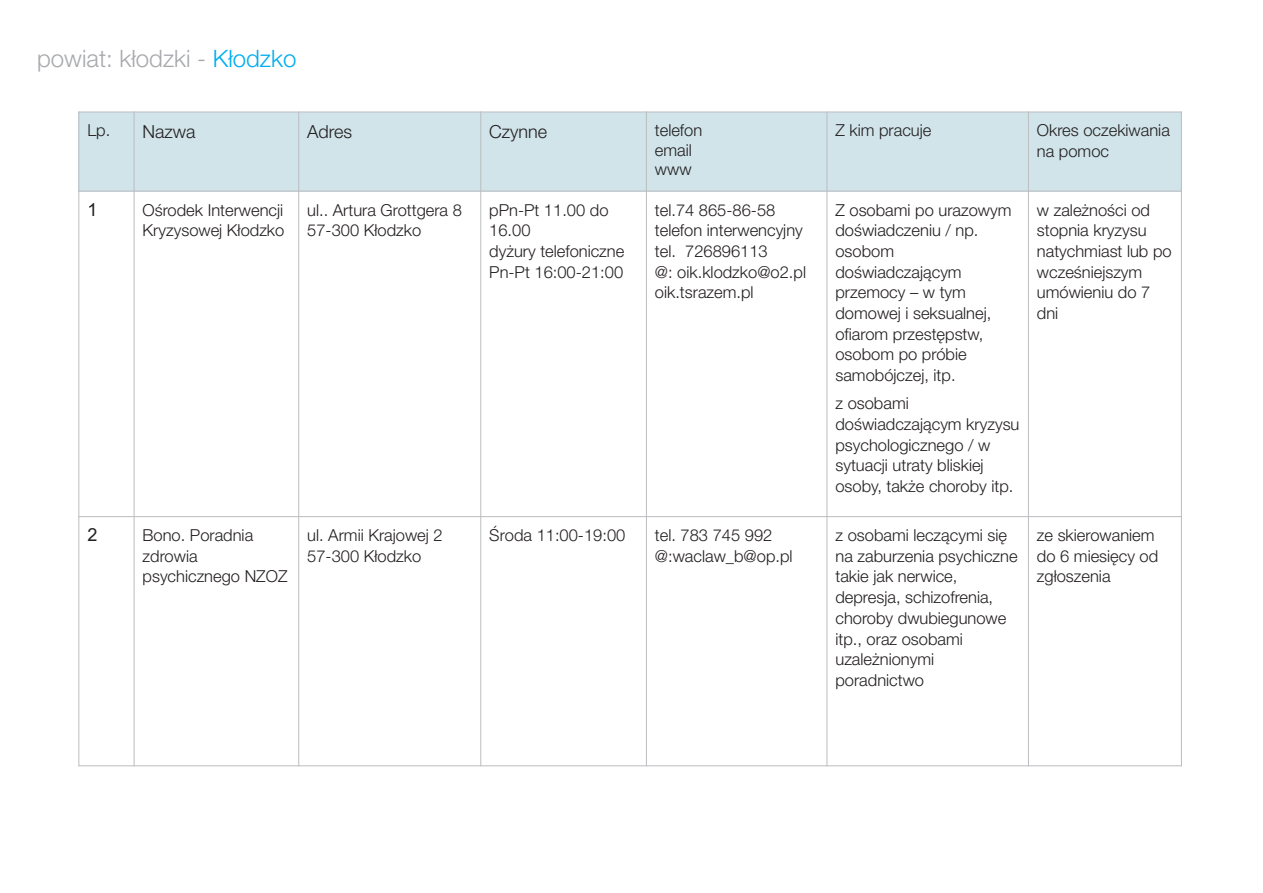
<style>
.page{position:relative;width:1263px;height:893px;background:#fff}
.page>*{position:absolute;margin:0;border:0;box-sizing:border-box;transform-origin:0 0}
.t1{font:300 24px "Helvetica Neue LT Pro";color:#a8a9ad}
.t2{font:300 18px "Helvetica Neue LT Pro";color:#231f20}
.t3{font:18px "Arial";color:#231f20}
.t4{font:300 16.5px/20.7px "Helvetica Neue LT Pro";color:#231f20}
.s1{color:#00aeef}
.s2{font-size:16.5px}
</style>
<div class="page">
<div style="left:79px;top:112px;width:55px;height:79px;background:#d0e4ea"></div>
<div style="left:134px;top:112px;width:165px;height:79px;background:#d0e4ea"></div>
<div style="left:299px;top:112px;width:182px;height:79px;background:#d0e4ea"></div>
<div style="left:481px;top:112px;width:165px;height:79px;background:#d0e4ea"></div>
<div style="left:646px;top:112px;width:181px;height:79px;background:#d0e4ea"></div>
<div style="left:827px;top:112px;width:201px;height:79px;background:#d0e4ea"></div>
<div style="left:1028px;top:112px;width:153px;height:79px;background:#d0e4ea"></div>
<hr style="left:78px;top:112px;width:1px;height:654px;background:#bcbdc0">
<hr style="left:134px;top:112px;width:1px;height:654px;background:#bcbdc0">
<hr style="left:298px;top:112px;width:1px;height:654px;background:#bcbdc0">
<hr style="left:480px;top:112px;width:1px;height:654px;background:#bcbdc0">
<hr style="left:646px;top:112px;width:1px;height:654px;background:#bcbdc0">
<hr style="left:826px;top:112px;width:1px;height:654px;background:#bcbdc0">
<hr style="left:1028px;top:112px;width:1px;height:654px;background:#bcbdc0">
<hr style="left:1181px;top:112px;width:1px;height:654px;background:#bcbdc0">
<hr style="left:78px;top:765px;width:1104px;height:1px;background:#bcbdc0">
<hr style="left:78px;top:516px;width:1104px;height:1px;background:#bcbdc0">
<hr style="left:78px;top:191px;width:1104px;height:1px;background:#bcbdc0">
<hr style="left:78px;top:112px;width:1104px;height:1px;background:#bcbdc0">
<h1 class="t1" style="left:37px;top:50px;width:261px">powiat: k³odzki - <span class="s1">K³odzko</span></h1>
<p class="t2" style="left:87px;top:125px;width:110px"><span class="s2">Lp.</span> Nazwa</p>
<p class="t2" style="left:307px;top:125px;width:47px">Adres</p>
<p class="t2" style="left:489px;top:125px;width:60px">Czynne</p>
<p class="t4" style="left:655px;top:123px;width:49px;line-height:19.5px">telefon email www</p>
<p class="t4" style="left:835px;top:123px;width:97px">Z kim pracuje</p>
<p class="t4" style="left:1037px;top:123px;width:134px">Okres oczekiwania na pomoc</p>
<p class="t3" style="left:87px;top:203px;width:12px">1</p>
<p class="t4" style="left:143px;top:202px;width:143px">Oœrodek Interwencji<br>Kryzysowej K³odzko</p>
<p class="t4" style="left:307px;top:202px;width:156px">ul.. Artura Grottgera 8<br>57-300 K³odzko</p>
<p class="t4" style="left:489px;top:202px;width:137px">pPn-Pt 11.00 do<br>16.00<br>dy¿ury telefoniczne<br>Pn-Pt 16:00-21:00</p>
<p class="t4" style="left:655px;top:202px;width:153px">tel.74 865-86-58 telefon interwencyjny tel. 726896113<br>@: oik.klodzko@o2.pl oik.tsrazem.pl</p>
<p class="t4" style="left:835px;top:202px;width:178px">Z osobami po urazowym doœwiadczeniu / np. osobom doœwiadczaj¹cym przemocy – w tym domowej i seksualnej, ofiarom przestêpstw, osobom po próbie samobójczej, itp.</p>
<p class="t4" style="left:835px;top:395px;width:185px">z osobami doœwiadczaj¹cym kryzysu psychologicznego / w sytuacji utraty bliskiej osoby, tak¿e choroby itp.</p>
<p class="t4" style="left:1037px;top:202px;width:136px">w zale¿noœci od stopnia kryzysu natychmiast lub po wczeœniejszym umówieniu do 7 dni</p>
<p class="t3" style="left:87px;top:528px;width:12px">2</p>
<p class="t4" style="left:143px;top:527px;width:146px">Bono. Poradnia zdrowia psychicznego NZOZ</p>
<p class="t4" style="left:307px;top:527px;width:137px">ul. Armii Krajowej 2<br>57-300 K³odzko</p>
<p class="t4" style="left:489px;top:527px;width:138px">Œroda 11:00-19:00</p>
<p class="t4" style="left:655px;top:527px;width:139px">tel. 783 745 992 @:waclaw_b@op.pl</p>
<p class="t4" style="left:835px;top:527px;width:184px">z osobami lecz¹cymi siê na zaburzenia psychiczne takie jak nerwice, depresja, schizofrenia, choroby dwubiegunowe itp., oraz osobami uzale¿nionymi poradnictwo</p>
<p class="t4" style="left:1037px;top:527px;width:123px">ze skierowaniem do 6 miesiêcy od zg³oszenia</p>
</div>
